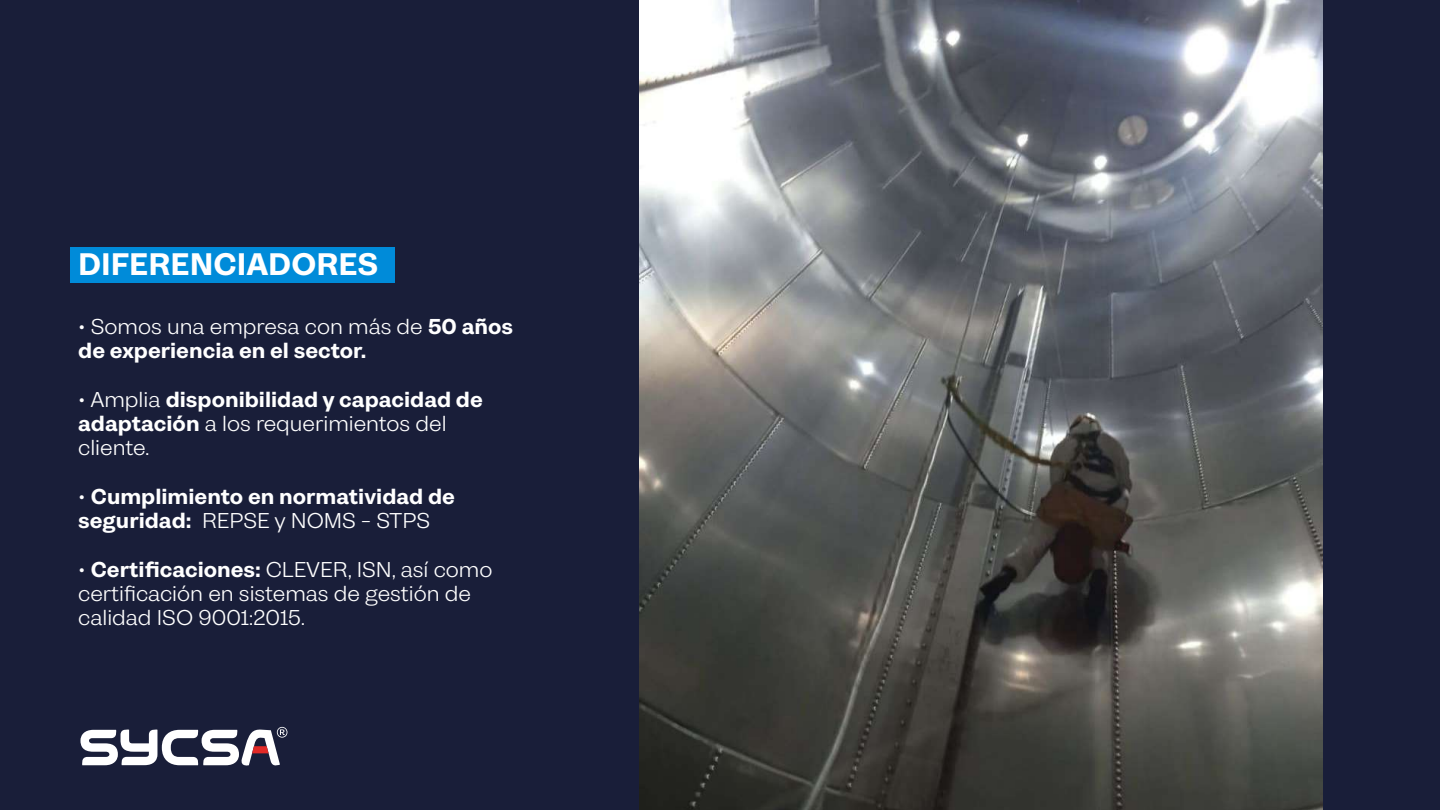
<style>
.page{position:relative;width:1440px;height:810px;background:#191e39}
.page>*{position:absolute;margin:0;border:0;box-sizing:border-box;transform-origin:0 0}
.t1{font:700 29.25px "Pais";color:#fff}
.t2{font:20.25px/24.3px "Pais";color:#fff}
.t3{font:700 20.25px/24.3px "Pais";color:#fff}
.s1{font-weight:400}
.s2{font-weight:700}
</style>
<div class="page">
<img style="left:639px;top:0;width:683px;height:810px">
<div style="left:70px;top:247px;width:325px;height:35px;background:#008bd9"></div>
<svg style="left:80px;top:727px;width:207px;height:39px"></svg>
<h1 class="t1" style="left:78px;top:243px;width:302px">DIFERENCIADORES</h1>
<p class="t3" style="left:78px;top:314px;width:437px"><span class="s1">• Somos una empresa con más de</span> 50 años de experiencia en el sector.</p>
<p class="t2" style="left:78px;top:386px;width:406px">• Amplia <span class="s2">disponibilidad y capacidad de adaptación</span> a los requerimientos del cliente.</p>
<p class="t3" style="left:78px;top:484px;width:378px"><span class="s1">•</span> Cumplimiento en normatividad de seguridad: <span class="s1">REPSE y NOMS - STPS</span></p>
<p class="t2" style="left:78px;top:556px;width:416px">• <span class="s2">Certificaciones:</span> CLEVER, ISN, así como certificación en sistemas de gestión de calidad ISO 9001:2015.</p>
</div>
